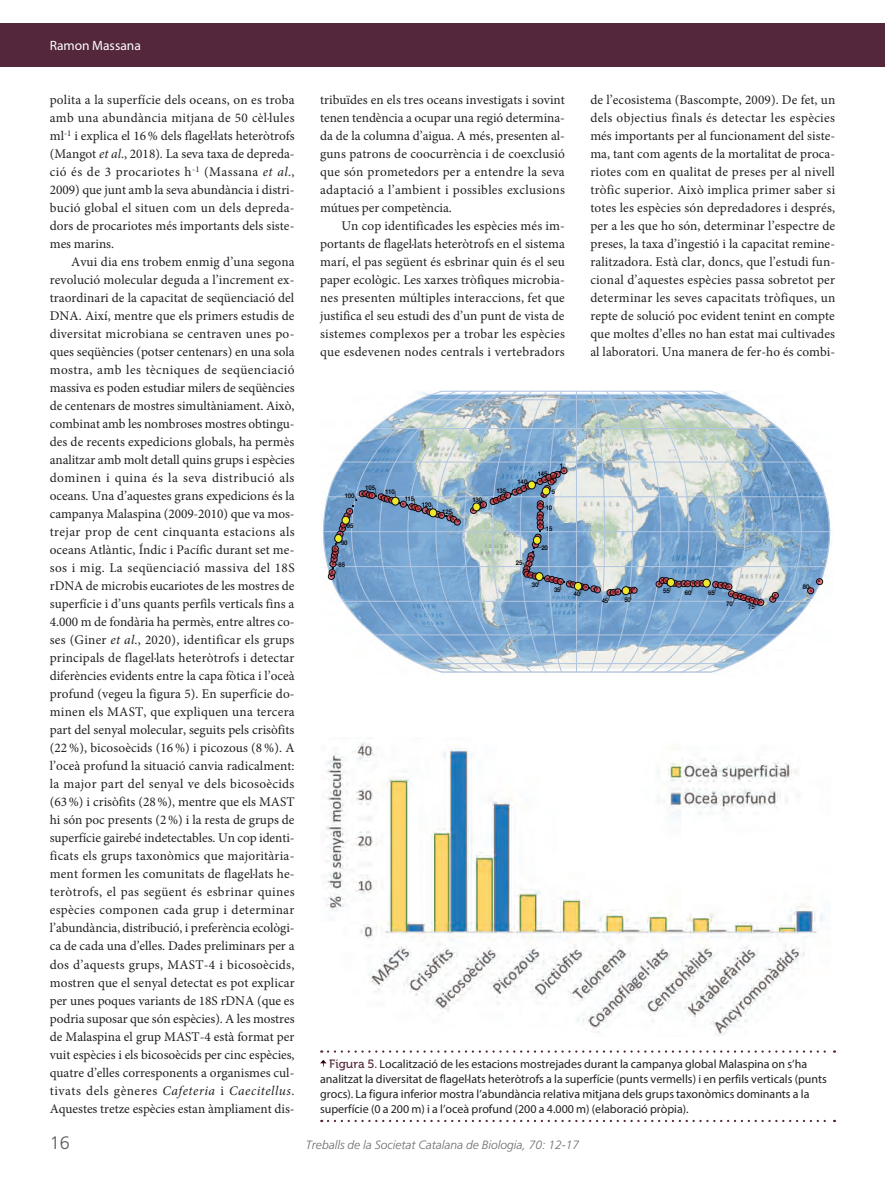
<style>
.page{position:relative;width:885px;height:1183px;background:#fff}
.page>*{position:absolute;margin:0;border:0;box-sizing:border-box;transform-origin:0 0}
.t1{font:300 18px "Frutiger LT Std";color:#57585a}
.t2{font:13.5px "Myriad Pro";color:#fff}
.Z{font:13.35px/18px "Minion Pro";color:#231f20;text-align:justify}
.Z0{font:13.35px/18px "Minion Pro";color:#231f20;text-align:justify}
.Peu_figura{font:12px/15px "Myriad Pro";color:#231f20}
.t3{font:italic 300 12px "Frutiger LT Std";color:#6c6d70}
.t4{font:700 6.45px "Helvetica Neue LT Std";letter-spacing:-.015em;color:#0a0d14;scale:.91 1}
.s1{font-style:italic}
.s2{font-family:"Museo 500";color:#54273c}
</style>
<div class="page">
<div style="left:0;top:23px;width:884px;height:44px;background:#54273c"></div>
<svg style="left:323px;top:390px;width:506px;height:283px;background:#a5bed4"></svg>
<div style="left:550px;top:472px;width:7px;height:7px;border:1px solid #0a0d14;border-radius:50%"></div>
<div style="left:533px;top:536px;width:8px;height:8px;background:#ece82b;border-radius:50%"></div>
<div style="left:533px;top:535px;width:8px;height:9px;border:1px solid #0a0d14;border-radius:50%"></div>
<div style="left:542px;top:487px;width:7px;height:8px;background:#ece82b;border-radius:50%"></div>
<div style="left:542px;top:486px;width:8px;height:9px;border:1px solid #0a0d14;border-radius:50%"></div>
<div style="left:535px;top:572px;width:8px;height:8px;background:#ece82b;border-radius:50%"></div>
<div style="left:535px;top:572px;width:8px;height:9px;border:1px solid #0a0d14;border-radius:50%"></div>
<div style="left:574px;top:582px;width:8px;height:8px;background:#ece82b;border-radius:50%"></div>
<div style="left:574px;top:581px;width:8px;height:9px;border:1px solid #0a0d14;border-radius:50%"></div>
<div style="left:702px;top:579px;width:8px;height:8px;background:#ece82b;border-radius:50%"></div>
<div style="left:702px;top:578px;width:8px;height:9px;border:1px solid #0a0d14;border-radius:50%"></div>
<div style="left:334px;top:534px;width:8px;height:8px;background:#ece82b;border-radius:50%"></div>
<div style="left:334px;top:534px;width:8px;height:9px;border:1px solid #0a0d14;border-radius:50%"></div>
<div style="left:622px;top:586px;width:7px;height:8px;background:#ece82b;border-radius:50%"></div>
<div style="left:621px;top:586px;width:9px;height:9px;border:1px solid #0a0d14;border-radius:50%"></div>
<div style="left:667px;top:578px;width:7px;height:8px;background:#ece82b;border-radius:50%"></div>
<div style="left:666px;top:578px;width:9px;height:8px;border:1px solid #0a0d14;border-radius:50%"></div>
<svg style="left:342px;top:516px;width:7px;height:8px"></svg>
<div style="left:341px;top:515px;width:9px;height:9px;border:1px solid #0a0d14;border-radius:50%"></div>
<div style="left:473px;top:503px;width:7px;height:8px;background:#ece82b;border-radius:50%"></div>
<div style="left:472px;top:502px;width:8px;height:9px;border:1px solid #0a0d14;border-radius:50%"></div>
<div style="left:391px;top:497px;width:8px;height:8px;background:#ece82b;border-radius:50%"></div>
<div style="left:391px;top:496px;width:8px;height:9px;border:1px solid #0a0d14;border-radius:50%"></div>
<div style="left:429px;top:508px;width:8px;height:8px;background:#ece82b;border-radius:50%"></div>
<div style="left:429px;top:508px;width:8px;height:9px;border:1px solid #0a0d14;border-radius:50%"></div>
<div style="left:528px;top:481px;width:7px;height:8px;background:#ece82b;border-radius:50%"></div>
<div style="left:527px;top:480px;width:9px;height:9px;border:1px solid #0a0d14;border-radius:50%"></div>
<img style="left:326px;top:742px;width:498px;height:294px">
<svg style="left:328px;top:1050px;width:507px;height:2px"></svg>
<svg style="left:328px;top:1119px;width:507px;height:2px"></svg>
<svg style="left:320px;top:1059px;width:6px;height:7px"></svg>
<p class="t2" style="left:50px;top:37px;width:93px">Ramon Massana</p>
<p class="Z0" style="left:50px;top:91px;width:246px">polita a la superfície dels oceans, on es troba amb una abundància mitjana de 50 cèl·lules ml<sup>-1</sup> i explica el 16% dels flagel·lats heteròtrofs (Mangot <span class="s1">et al</span>., 2018). La seva taxa de depreda&shy;ció és de 3 procariotes h<sup>-1</sup> (Massana <span class="s1">et al</span>., 2009) que junt amb la seva abundància i distri&shy;bució global el situen com un dels depreda&shy;dors de procariotes més importants dels siste&shy;mes marins.</p>
<p class="Z" style="left:50px;top:253px;width:246px;text-indent:21px">Avui dia ens trobem enmig d’una segona revolució molecular deguda a l’increment ex&shy;traordinari de la capacitat de seqüenciació del DNA. Així, mentre que els primers estudis de diversitat microbiana se centraven unes po&shy;ques seqüències (potser centenars) en una sola mostra, amb les tècniques de seqüenciació massiva es poden estudiar milers de seqüències de centenars de mostres simultàniament. Això, combinat amb les nombroses mostres obtingu&shy;des de recents expedicions globals, ha permès analitzar amb molt detall quins grups i espècies dominen i quina és la seva distribució als oceans. Una d’aquestes grans expedicions és la campanya Malaspina (2009-2010) que va mos&shy;trejar prop de cent cinquanta estacions als oceans Atlàntic, Índic i Pacífic durant set me&shy;sos i mig. La seqüenciació massiva del 18S rDNA de microbis eucariotes de les mostres de superfície i d’uns quants perfils verticals fins a 4.000 m de fondària ha permès, entre altres co&shy;ses (Giner <span class="s1">et al</span>., 2020), identificar els grups principals de flagel·lats heteròtrofs i detectar diferències evidents entre la capa fòtica i l’oceà profund (vegeu la figura 5). En superfície do&shy;minen els MAST, que expliquen una tercera part del senyal molecular, seguits pels crisòfits (22%), bicosoècids (16%) i picozous (8%). A l’oceà profund la situació canvia radicalment: la major part del senyal ve dels bicosoècids (63%) i crisòfits (28%), mentre que els MAST hi són poc presents (2%) i la resta de grups de superfície gairebé indetectables. Un cop identi&shy;ficats els grups taxonòmics que majoritària&shy;ment formen les comunitats de flagel·lats he&shy;teròtrofs, el pas següent és esbrinar quines espècies componen cada grup i determinar l’abundància, distribució, i preferència ecològi&shy;ca de cada una d’elles. Dades preliminars per a dos d’aquests grups, MAST-4 i bicosoècids, mostren que el senyal detectat es pot explicar per unes poques variants de 18S rDNA (que es podria suposar que són espècies). A les mostres de Malaspina el grup MAST-4 està format per vuit espècies i els bicosoècids per cinc espècies, quatre d’elles corresponents a organismes cul&shy;tivats dels gèneres <span class="s1">Cafeteria</span> i <span class="s1">Caecitellus</span>.<br>Aquestes tretze espècies estan àmpliament dis-</p>
<p class="Z" style="left:320px;top:91px;width:246px">tribuïdes en els tres oceans investigats i sovint tenen tendència a ocupar una regió determina&shy;da de la columna d’aigua. A més, presenten al&shy;guns patrons de coocurrència i de coexclusió que són prometedors per a entendre la seva adaptació a l’ambient i possibles exclusions mútues per competència.</p>
<p class="Z" style="left:320px;top:217px;width:246px;text-indent:21px">Un cop identificades les espècies més im&shy;portants de flagel·lats heteròtrofs en el sistema marí, el pas següent és esbrinar quin és el seu paper ecològic. Les xarxes tròfiques microbia&shy;nes presenten múltiples interaccions, fet que justifica el seu estudi des d’un punt de vista de sistemes complexos per a trobar les espècies que esdevenen nodes centrals i vertebradors</p>
<p class="Z" style="left:590px;top:91px;width:246px">de l’ecosistema (Bascompte, 2009). De fet, un dels objectius finals és detectar les espècies més importants per al funcionament del siste&shy;ma, tant com agents de la mortalitat de proca&shy;riotes com en qualitat de preses per al nivell tròfic superior. Això implica primer saber si totes les espècies són depredadores i després, per a les que ho són, determinar l’espectre de preses, la taxa d’ingestió i la capacitat remine&shy;ralitzadora. Està clar, doncs, que l’estudi fun&shy;cional d’aquestes espècies passa sobretot per determinar les seves capacitats tròfiques, un repte de solució poc evident tenint en compte que moltes d’elles no han estat mai cultivades al laboratori. Una manera de fer-ho és combi-</p>
<p class="t4" style="left:345px;top:491px;width:12px">100</p>
<p class="t4" style="left:347px;top:521px;width:9px">95</p>
<p class="t4" style="left:341px;top:538px;width:9px">90</p>
<p class="t4" style="left:338px;top:561px;width:9px">85</p>
<p class="t4" style="left:365px;top:484px;width:12px">105</p>
<p class="t4" style="left:385px;top:487px;width:12px">110</p>
<p class="t4" style="left:404px;top:494px;width:12px">115</p>
<p class="t4" style="left:422px;top:500px;width:12px">120</p>
<p class="t4" style="left:442px;top:508px;width:12px">125</p>
<p class="t4" style="left:472px;top:496px;width:12px">130</p>
<p class="t4" style="left:496px;top:486px;width:12px">135</p>
<p class="t4" style="left:517px;top:477px;width:12px">140</p>
<p class="t4" style="left:516px;top:558px;width:9px">25</p>
<p class="t4" style="left:537px;top:469px;width:12px">145</p>
<p class="t4" style="left:559px;top:462px;width:5px">1</p>
<p class="t4" style="left:552px;top:487px;width:5px">5</p>
<p class="t4" style="left:545px;top:503px;width:9px">10</p>
<p class="t4" style="left:546px;top:524px;width:9px">15</p>
<p class="t4" style="left:541px;top:543px;width:9px">20</p>
<p class="t4" style="left:532px;top:580px;width:9px">30</p>
<p class="t4" style="left:554px;top:586px;width:9px">35</p>
<p class="t4" style="left:574px;top:590px;width:9px">40</p>
<p class="t4" style="left:601px;top:596px;width:9px">45</p>
<p class="t4" style="left:624px;top:595px;width:9px">50</p>
<p class="t4" style="left:663px;top:587px;width:9px">55</p>
<p class="t4" style="left:684px;top:588px;width:9px">60</p>
<p class="t4" style="left:708px;top:588px;width:9px">65</p>
<p class="t4" style="left:726px;top:599px;width:9px">70</p>
<p class="t4" style="left:748px;top:603px;width:9px">75</p>
<p class="t4" style="left:802px;top:582px;width:9px">80</p>
<p class="Peu_figura" style="left:320px;top:1055px;width:508px;text-indent:9px"><span class="s2">Figura 5.</span> Localització de les estacions mostrejades durant la campanya global Malaspina on s’ha analitzat la diversitat de flagel·lats heteròtrofs a la superfície (punts vermells) i en perfils verticals (punts grocs). La figura inferior mostra l’abundància relativa mitjana dels grups taxonòmics dominants a la superfície (0 a 200 m) i a l’oceà profund (200 a 4.000 m) (elaboració pròpia).</p>
<h1 class="t1" style="left:50px;top:1131px;width:22px">16</h1>
<p class="t3" style="left:306px;top:1137px;width:274px">Treballs de la Societat Catalana de Biologia, 70: 12-17</p>
</div>
